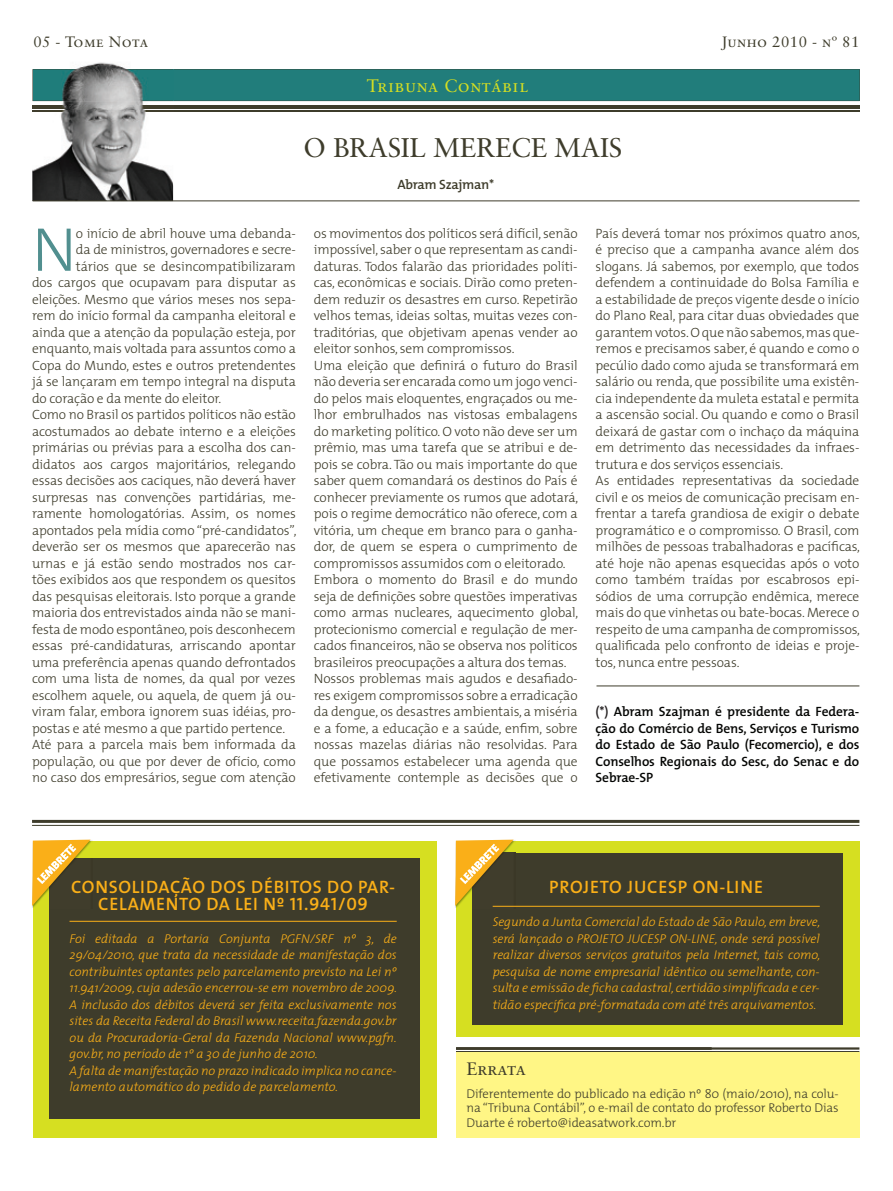
<style>
.page{position:relative;width:893px;height:1191px;background:#fff}
.page>*{position:absolute;margin:0;border:0;box-sizing:border-box;transform-origin:0 0}
.t1{font:300 62.4px "The Mix";color:#518f8f}
.t2{font:27px "Sabon Roman SC";letter-spacing:-.01em;color:#3e3c2b}
.t3{font:18px/16.5px "The Mix Semi Bold Caps";letter-spacing:.04em;color:#faaf18;text-align:center}
.t4{font:18px "Sabon Roman SC";letter-spacing:.03em;color:#d6df21}
.t5{font:18px "Sabon Roman SC";color:#3e3c2b}
.t6{font:15px "Sabon Roman SC";letter-spacing:.03em;color:#3e3c2b}
.t7{font:300 13.5px/16.5px "The Mix";letter-spacing:-.01em;color:#3e3c2b}
.t8{font:600 13.5px/16.5px "The Mix";letter-spacing:-.01em;color:#040503;text-align:justify}
.t9{font:600 13.5px "The Mix";letter-spacing:-.02em;color:#3e3c2b}
.t10{font:italic 300 12.75px/16.5px "The Mix";color:#faaf18;text-align:justify}
.t11{font:300 12.75px/14.2px "The Mix";letter-spacing:-.01em;color:#3e3c2b;text-align:justify}
.s1{font-family:"Sabon"}
.s2{color:#231f20}
</style>
<div class="page">
<div style="left:173px;top:69px;width:687px;height:32px;background:#217d7b"></div>
<hr style="left:33px;top:105px;width:827px;height:3px;background:#3e3c2b">
<hr style="left:33px;top:110px;width:827px;height:1px;background:#3e3c2b">
<hr style="left:32px;top:820px;width:827px;height:3px;background:#3e3c2b">
<hr style="left:32px;top:825px;width:827px;height:1px;background:#3e3c2b">
<img style="left:32px;top:62px;width:141px;height:139px">
<img style="left:33px;top:69px;width:140px;height:32px">
<img style="left:33px;top:105px;width:140px;height:3px">
<img style="left:33px;top:110px;width:140px;height:1px">
<div style="left:456px;top:841px;width:403px;height:195px;background:#d6df21"></div>
<div style="left:472px;top:852px;width:370px;height:172px;background:#3e3c2b"></div>
<svg style="left:455px;top:839px;width:59px;height:67px"></svg>
<hr style="left:493px;top:906px;width:327px;height:1px;background:#faaf18">
<div style="left:33px;top:841px;width:403px;height:296px;background:#d6df21"></div>
<div style="left:49px;top:858px;width:370px;height:261px;background:#3e3c2b"></div>
<svg style="left:32px;top:839px;width:59px;height:67px"></svg>
<hr style="left:456px;top:1047px;width:403px;height:2px;background:#3e3c2b">
<div style="left:456px;top:1051px;width:403px;height:86px;background:#fff685"></div>
<hr style="left:33px;top:201px;width:826px;height:1px;background:#3e3c2b">
<hr style="left:70px;top:921px;width:327px;height:1px;background:#faaf18">
<hr style="left:596px;top:685px;width:263px;height:1px;background:#3e3c2b">
<p class="t6" style="left:33px;top:33px;width:116px"><span class="s1">05</span> - Tome Nota</p>
<p class="t6" style="left:721px;top:33px;width:139px">Junho <span class="s1">2010</span> - nº <span class="s1">81</span></p>
<h3 class="t4" style="left:367px;top:75px;width:163px">Tribuna Contábil</h3>
<h2 class="t2" style="left:304px;top:132px;width:320px">O BRASIL MERECE MAIS</h2>
<h1 class="t1" style="left:32px;top:198px;width:46px">N</h1>
<p class="t7" style="left:76px;top:224px;width:221px">o início de abril houve uma debanda-</p>
<p class="t7" style="left:76px;top:241px;width:221px">da de ministros, governadores e secre-</p>
<p class="t7" style="left:76px;top:257px;width:221px">tários que se desincompatibilizaram</p>
<p class="t7" style="left:32px;top:274px;width:265px">dos cargos que ocupavam para disputar as</p>
<p class="t7" style="left:32px;top:290px;width:265px">eleições. Mesmo que vários meses nos sepa-</p>
<p class="t7" style="left:32px;top:307px;width:265px">rem do início formal da campanha eleitoral e</p>
<p class="t7" style="left:32px;top:323px;width:265px">ainda que a atenção da população esteja, por</p>
<p class="t7" style="left:32px;top:340px;width:265px">enquanto, mais voltada para assuntos como a</p>
<p class="t7" style="left:32px;top:356px;width:265px">Copa do Mundo, estes e outros pretendentes</p>
<p class="t7" style="left:32px;top:373px;width:265px">já se lançaram em tempo integral na disputa</p>
<p class="t7" style="left:32px;top:389px;width:191px">do coração e da mente do eleitor.</p>
<p class="t7" style="left:32px;top:406px;width:265px">Como no Brasil os partidos políticos não estão</p>
<p class="t7" style="left:32px;top:422px;width:265px">acostumados ao debate interno e a eleições</p>
<p class="t7" style="left:32px;top:439px;width:265px">primárias ou prévias para a escolha dos can-</p>
<p class="t7" style="left:32px;top:455px;width:265px">didatos aos cargos majoritários, relegando</p>
<p class="t7" style="left:32px;top:472px;width:265px">essas decisões aos caciques, não deverá haver</p>
<p class="t7" style="left:32px;top:488px;width:265px">surpresas nas convenções partidárias, me-</p>
<p class="t7" style="left:32px;top:505px;width:265px">ramente homologatórias. Assim, os nomes</p>
<p class="t7" style="left:32px;top:521px;width:266px">apontados pela mídia como “pré-candidatos”,</p>
<p class="t7" style="left:32px;top:538px;width:265px">deverão ser os mesmos que aparecerão nas</p>
<p class="t7" style="left:32px;top:554px;width:265px">urnas e já estão sendo mostrados nos car-</p>
<p class="t7" style="left:32px;top:571px;width:265px">tões exibidos aos que respondem os quesitos</p>
<p class="t7" style="left:32px;top:587px;width:265px">das pesquisas eleitorais. Isto porque a grande</p>
<p class="t7" style="left:32px;top:604px;width:265px">maioria dos entrevistados ainda não se mani-</p>
<p class="t7" style="left:32px;top:620px;width:265px">festa de modo espontâneo, pois desconhecem</p>
<p class="t7" style="left:32px;top:637px;width:265px">essas pré-candidaturas, arriscando apontar</p>
<p class="t7" style="left:32px;top:653px;width:265px">uma preferência apenas quando defrontados</p>
<p class="t7" style="left:32px;top:670px;width:265px">com uma lista de nomes, da qual por vezes</p>
<p class="t7" style="left:32px;top:686px;width:265px">escolhem aquele, ou aquela, de quem já ou-</p>
<p class="t7" style="left:32px;top:703px;width:265px">viram falar, embora ignorem suas idéias, pro-</p>
<p class="t7" style="left:32px;top:719px;width:255px">postas e até mesmo a que partido pertence.</p>
<p class="t7" style="left:32px;top:736px;width:265px">Até para a parcela mais bem informada da</p>
<p class="t7" style="left:32px;top:752px;width:265px">população, ou que por dever de ofício, como</p>
<p class="t7" style="left:32px;top:769px;width:265px">no caso dos empresários, segue com atenção</p>
<p class="t9" style="left:397px;top:173px;width:98px">Abram Szajman*</p>
<p class="t7" style="left:314px;top:224px;width:266px">os movimentos dos políticos será difícil, senão impossível, saber o que representam as candi&shy;daturas. Todos falarão das prioridades políti&shy;cas, econômicas e sociais. Dirão como preten&shy;dem reduzir os desastres em curso. Repetirão velhos temas, ideias soltas, muitas vezes con&shy;traditórias, que objetivam apenas vender ao eleitor sonhos, sem compromissos.<br>Uma eleição que definirá o futuro do Brasil não deveria ser encarada como um jogo venci&shy;do pelos mais eloquentes, engraçados ou me&shy;lhor embrulhados nas vistosas embalagens do marketing político. O voto não deve ser um prêmio, mas uma tarefa que se atribui e de&shy;pois se cobra. Tão ou mais importante do que saber quem comandará os destinos do País é conhecer previamente os rumos que adotará, pois o regime democrático não oferece, com a vitória, um cheque em branco para o ganha&shy;dor, de quem se espera o cumprimento de compromissos assumidos com o eleitorado.<br>Embora o momento do Brasil e do mundo seja de definições sobre questões imperativas como armas nucleares, aquecimento global, protecionismo comercial e regulação de mer&shy;cados financeiros, não se observa nos políticos brasileiros preocupações a altura dos temas.<br>Nossos problemas mais agudos e desafiado&shy;res exigem compromissos sobre a erradicação da dengue, os desastres ambientais, a miséria e a fome, a educação e a saúde, enfim, sobre nossas mazelas diárias não resolvidas. Para que possamos estabelecer uma agenda que efetivamente contemple as decisões que o</p>
<p class="t7" style="left:596px;top:224px;width:266px">País deverá tomar nos próximos quatro anos, é preciso que a campanha avance além dos slogans. Já sabemos, por exemplo, que todos defendem a continuidade do Bolsa Família e a estabilidade de preços vigente desde o início do Plano Real, para citar duas obviedades que garantem votos. O que não sabemos, mas que&shy;remos e precisamos saber, é quando e como o pecúlio dado como ajuda se transformará em salário ou renda, que possibilite uma existên&shy;cia independente da muleta estatal e permita a ascensão social. Ou quando e como o Brasil deixará de gastar com o inchaço da máquina em detrimento das necessidades da infraes&shy;trutura e dos serviços essenciais.<br>As entidades representativas da sociedade civil e os meios de comunicação precisam en&shy;frentar a tarefa grandiosa de exigir o debate programático e o compromisso. O Brasil, com milhões de pessoas trabalhadoras e pacíficas, até hoje não apenas esquecidas após o voto como também traídas por escabrosos epi&shy;sódios de uma corrupção endêmica, merece mais do que vinhetas ou bate-bocas. Merece o respeito de uma campanha de compromissos, qualificada pelo confronto de ideias e proje&shy;tos, nunca entre pessoas.</p>
<p class="t8" style="left:596px;top:703px;width:265px"><span class="s2">(*)</span> Abram Szajman é presidente da Federa&shy;ção do Comércio de Bens, Serviços e Turismo do Estado de São Paulo (Fecomercio), e dos Conselhos Regionais do Sesc, do Senac e do Sebrae-SP</p>
<h3 class="t3" style="left:71px;top:878px;width:325px">CONSOLIDAÇÃO DOS DÉBITOS DO PAR-<br>CELAMENTO DA LEI Nº 11.941/09</h3>
<p class="t10" style="left:70px;top:929px;width:329px;text-align:left">Foi editada a Portaria Conjunta PGFN/SRF nº 3, de 29/04/2010, que trata da necessidade de manifestação dos contribuintes optantes pelo parcelamento previsto na Lei nº 11.941/2009, cuja adesão encerrou-se em novembro de 2009.<br>A inclusão dos débitos deverá ser feita exclusivamente nos sites da Receita Federal do Brasil www.receita.fazenda.gov.br ou da Procuradoria-Geral da Fazenda Nacional www.pgfn. gov.br, no período de 1º a 30 de junho de 2010.<br>A falta de manifestação no prazo indicado implica no cance&shy;lamento automático do pedido de parcelamento.</p>
<h3 class="t3" style="left:549px;top:878px;width:215px">PROJETO JUCESP ON-LINE</h3>
<p class="t10" style="left:493px;top:913px;width:329px">Segundo a Junta Comercial do Estado de São Paulo, em breve, será lançado o PROJETO JUCESP ON-LINE, onde será possível realizar diversos serviços gratuitos pela Internet, tais como, pesquisa de nome empresarial idêntico ou semelhante, con&shy;sulta e emissão de ficha cadastral, certidão simplificada e cer&shy;tidão específica pré-formatada com até três arquivamentos.</p>
<h3 class="t5" style="left:466px;top:1057px;width:61px">Errata</h3>
<p class="t11" style="left:466px;top:1086px;width:374px">Diferentemente do publicado na edição nº 80 (maio/2010), na colu&shy;na “Tribuna Contábil”, o e-mail de contato do professor Roberto Dias Duarte é roberto@ideasatwork.com.br</p>
</div>
